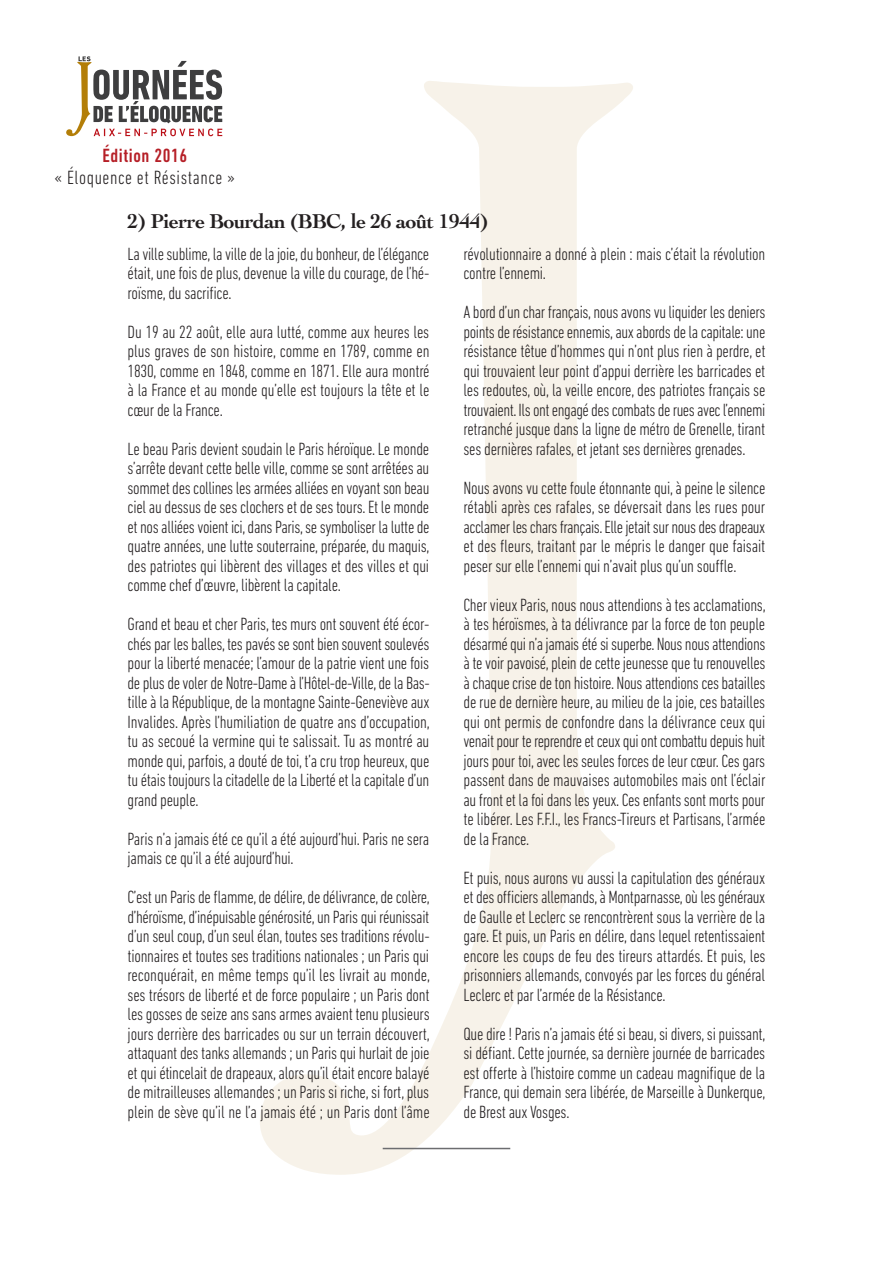
<style>
.page{position:relative;width:893px;height:1263px;background:#fff}
.page>*{position:absolute;margin:0;border:0;box-sizing:border-box;transform-origin:0 0}
.t1{font:700 21px "Cochin";letter-spacing:-.025em;color:#231f20}
.t2{font:300 condensed 19.5px "DIN Next LT Pro";letter-spacing:.03em;color:#231f20}
.t3{font:500 condensed 19.5px "DIN Next LT Pro";letter-spacing:.03em;color:#b61f27}
.t4{font:300 condensed 18px/19.5px "DIN Next LT Pro";letter-spacing:-.015em;color:#231f20;text-align:justify}
</style>
<div class="page">
<svg style="left:260px;top:81px;width:373px;height:1094px"></svg>
<svg style="left:66px;top:56px;width:156px;height:80px"></svg>
<hr style="left:383px;top:1148px;width:127px;height:1px;background:#6c6d70">
<p class="t3" style="left:102px;top:144px;width:86px">Édition 2016</p>
<p class="t2" style="left:55px;top:166px;width:182px">« Éloquence et Résistance »</p>
<p class="t1" style="left:128px;top:207px;width:362px">2) Pierre Bourdan (BBC, le 26 août 1944)</p>
<p class="t4" style="left:128px;top:244px;width:303px">La ville sublime, la ville de la joie, du bonheur, de l’élégance était, une fois de plus, devenue la ville du courage, de l’hé&shy;roïsme, du sacrifice.</p>
<p class="t4" style="left:128px;top:322px;width:304px">Du 19 au 22 août, elle aura lutté, comme aux heures les plus graves de son histoire, comme en 1789, comme en 1830, comme en 1848, comme en 1871. Elle aura montré à la France et au monde qu’elle est toujours la tête et le cœur de la France.</p>
<p class="t4" style="left:128px;top:439px;width:304px">Le beau Paris devient soudain le Paris héroïque. Le monde s’arrête devant cette belle ville, comme se sont arrêtées au sommet des collines les armées alliées en voyant son beau ciel au dessus de ses clochers et de ses tours. Et le monde et nos alliées voient ici, dans Paris, se symboliser la lutte de quatre années, une lutte souterraine, préparée, du maquis, des patriotes qui libèrent des villages et des villes et qui comme chef d’œuvre, libèrent la capitale.</p>
<p class="t4" style="left:128px;top:614px;width:304px">Grand et beau et cher Paris, tes murs ont souvent été écor&shy;chés par les balles, tes pavés se sont bien souvent soulevés pour la liberté menacée; l’amour de la patrie vient une fois de plus de voler de Notre-Dame à l’Hôtel-de-Ville, de la Bas&shy;tille à la République, de la montagne Sainte-Geneviève aux Invalides. Après l’humiliation de quatre ans d’occupation, tu as secoué la vermine qui te salissait. Tu as montré au monde qui, parfois, a douté de toi, t’a cru trop heureux, que tu étais toujours la citadelle de la Liberté et la capitale d’un grand peuple.</p>
<p class="t4" style="left:128px;top:829px;width:303px">Paris n’a jamais été ce qu’il a été aujourd’hui. Paris ne sera jamais ce qu’il a été aujourd’hui.</p>
<p class="t4" style="left:128px;top:887px;width:304px">C’est un Paris de flamme, de délire, de délivrance, de colère, d’héroïsme, d’inépuisable générosité, un Paris qui réunissait d’un seul coup, d’un seul élan, toutes ses traditions révolu&shy;tionnaires et toutes ses traditions nationales ; un Paris qui reconquérait, en même temps qu’il les livrait au monde, ses trésors de liberté et de force populaire ; un Paris dont les gosses de seize ans sans armes avaient tenu plusieurs jours derrière des barricades ou sur un terrain découvert, attaquant des tanks allemands ; un Paris qui hurlait de joie et qui étincelait de drapeaux, alors qu’il était encore balayé de mitrailleuses allemandes ; un Paris si riche, si fort, plus plein de sève qu’il ne l’a jamais été ; un Paris dont l’âme</p>
<p class="t4" style="left:463px;top:244px;width:303px">révolutionnaire a donné à plein : mais c’était la révolution contre l’ennemi.</p>
<p class="t4" style="left:463px;top:302px;width:303px">A bord d’un char français, nous avons vu liquider les deniers points de résistance ennemis, aux abords de la capitale: une résistance têtue d’hommes qui n’ont plus rien à perdre, et qui trouvaient leur point d’appui derrière les barricades et les redoutes, où, la veille encore, des patriotes français se trouvaient. Ils ont engagé des combats de rues avec l’ennemi retranché jusque dans la ligne de métro de Grenelle, tirant ses dernières rafales, et jetant ses dernières grenades.</p>
<p class="t4" style="left:463px;top:478px;width:303px">Nous avons vu cette foule étonnante qui, à peine le silence rétabli après ces rafales, se déversait dans les rues pour acclamer les chars français. Elle jetait sur nous des drapeaux et des fleurs, traitant par le mépris le danger que faisait peser sur elle l’ennemi qui n’avait plus qu’un souffle.</p>
<p class="t4" style="left:463px;top:595px;width:304px">Cher vieux Paris, nous nous attendions à tes acclamations, à tes héroïsmes, à ta délivrance par la force de ton peuple désarmé qui n’a jamais été si superbe. Nous nous attendions à te voir pavoisé, plein de cette jeunesse que tu renouvelles à chaque crise de ton histoire. Nous attendions ces batailles de rue de dernière heure, au milieu de la joie, ces batailles qui ont permis de confondre dans la délivrance ceux qui venait pour te reprendre et ceux qui ont combattu depuis huit jours pour toi, avec les seules forces de leur cœur. Ces gars passent dans de mauvaises automobiles mais ont l’éclair au front et la foi dans les yeux. Ces enfants sont morts pour te libérer. Les F.F.I., les Francs-Tireurs et Partisans, l’armée de la France.</p>
<p class="t4" style="left:463px;top:868px;width:304px">Et puis, nous aurons vu aussi la capitulation des généraux et des officiers allemands, à Montparnasse, où les généraux de Gaulle et Leclerc se rencontrèrent sous la verrière de la gare. Et puis, un Paris en délire, dans lequel retentissaient encore les coups de feu des tireurs attardés. Et puis, les prisonniers allemands, convoyés par les forces du général Leclerc et par l’armée de la Résistance.</p>
<p class="t4" style="left:463px;top:1023px;width:304px">Que dire ! Paris n’a jamais été si beau, si divers, si puissant, si défiant. Cette journée, sa dernière journée de barricades est offerte à l’histoire comme un cadeau magnifique de la France, qui demain sera libérée, de Marseille à Dunkerque, de Brest aux Vosges.</p>
</div>
